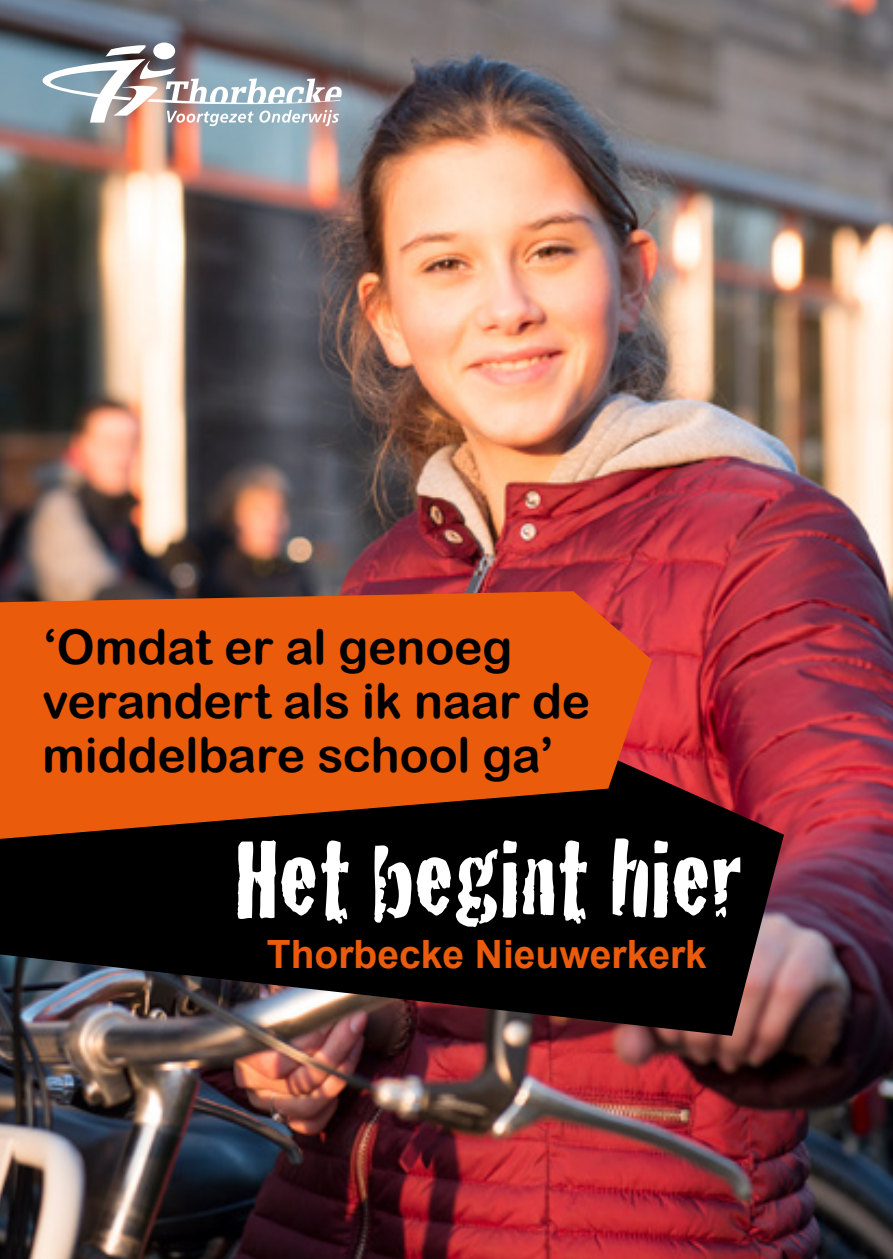
<style>
.page{position:relative;width:893px;height:1259px;background:#fff}
.page>*{position:absolute;margin:0;border:0;box-sizing:border-box;transform-origin:0 0}
.t1{font:114px "Cracked";color:#fff}
.t2{font:48px/54px "Arial Rounded MT Bold";letter-spacing:-.005em;color:#000}
.t3{font:700 39px "Arial";color:#ea5b0b}
</style>
<div class="page">
<img style="left:0;top:0;width:893px;height:1259px">
<div style="left:153px;top:43px;width:22px;height:16px;background:#fff;border-radius:50%"></div>
<img style="left:41px;top:45px;width:301px;height:81px">
<img style="left:0;top:641px;width:784px;height:394px">
<svg style="left:0;top:591px;width:652px;height:248px;background:#cc4f0c"></svg>
<p class="t2" style="left:43px;top:619px;width:549px">‘Omdat er al genoeg verandert als ik naar de middelbare school ga’</p>
<h1 class="t1" style="left:235px;top:789px;width:509px">Het begint hier</h1>
<p class="t3" style="left:267px;top:928px;width:441px">Thorbecke Nieuwerkerk</p>
</div>
